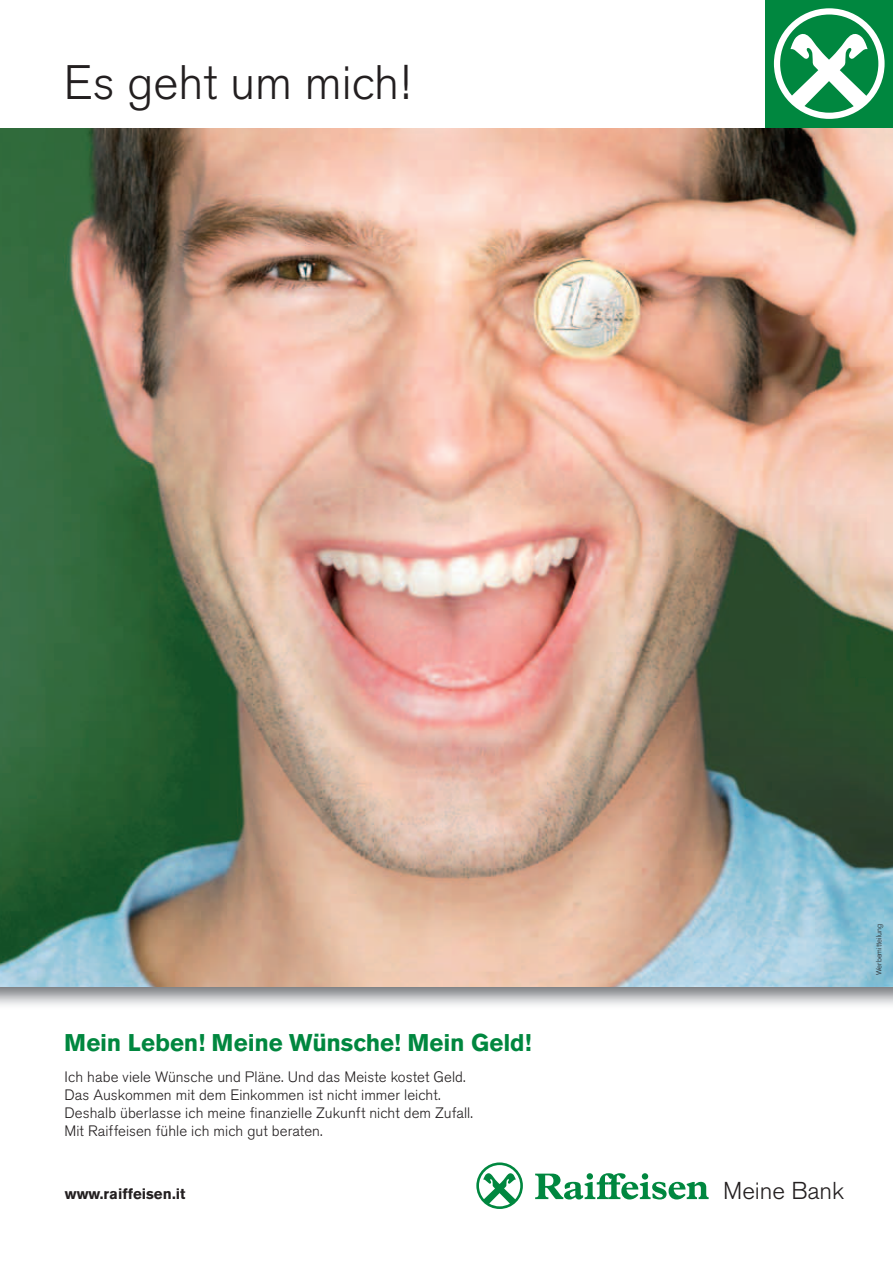
<style>
.page{position:relative;width:893px;height:1263px;background:#fff}
.page>*{position:absolute;margin:0;border:0;box-sizing:border-box;transform-origin:0 0}
.t1{font:300 48px "Akzidenz Grotesk BQ";color:#231f20}
.t2{font:300 24.3px "Akzidenz Grotesk BQ";color:#231f20}
.t3{font:700 24px "Akzidenz Grotesk BQ";letter-spacing:-.005em;color:#00873f}
.t4{font:300 15px/18px "Akzidenz Grotesk BQ";letter-spacing:.005em;color:#231f20}
.t5{font:700 15px "Akzidenz Grotesk BQ";color:#231f20}
.t6{font:300 7.5px "Akzidenz Grotesk BQ";color:#231f20}
</style>
<div class="page">
<img style="left:0;top:986px;width:893px;height:19px">
<img style="left:0;top:127px;width:893px;height:859px">
<div style="left:765px;top:0;width:128px;height:127px;background:#00873f"></div>
<svg style="left:774px;top:8px;width:111px;height:111px"></svg>
<svg style="left:535px;top:1173px;width:174px;height:26px"></svg>
<svg style="left:476px;top:1162px;width:47px;height:47px"></svg>
<h1 class="t1" style="left:64px;top:56px;width:348px">Es geht um mich!</h1>
<h3 class="t3" style="left:64px;top:1029px;width:469px">Mein Leben! Meine Wünsche! Mein Geld!</h3>
<p class="t4" style="left:64px;top:1068px;width:410px">Ich habe viele Wünsche und Pläne. Und das Meiste kostet Geld.<br>Das Auskommen mit dem Einkommen ist nicht immer leicht.<br>Deshalb überlasse ich meine finanzielle Zukunft nicht dem Zufall.<br>Mit Raiffeisen fühle ich mich gut beraten.</p>
<p class="t5" style="left:65px;top:1185px;width:122px">www.raiffeisen.it</p>
<h2 class="t2" style="left:723px;top:1177px;width:123px">Meine Bank</h2>
<p class="t6" style="left:875px;top:975px;width:52px;rotate:-90deg">Werbemitteilung</p>
</div>
